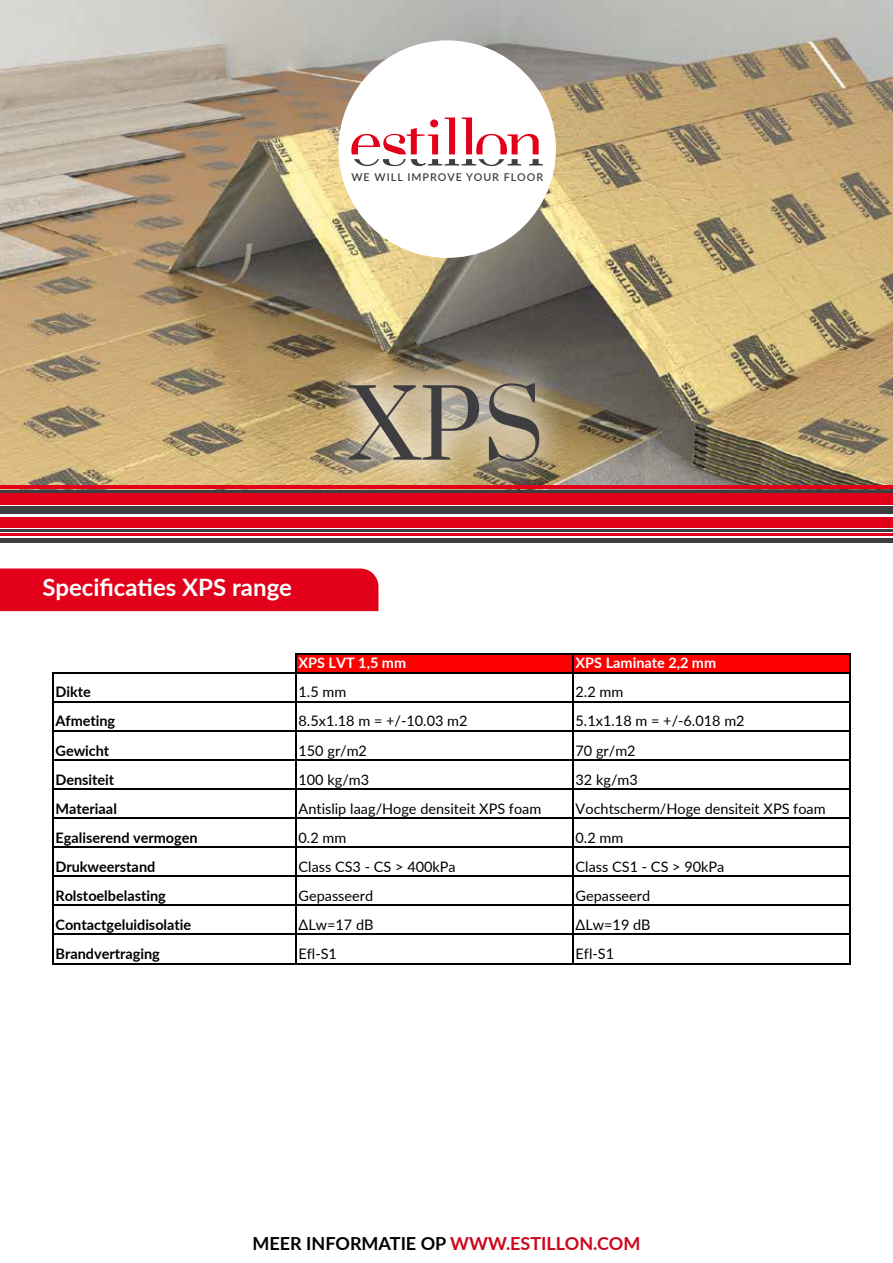
<style>
.page{position:relative;width:893px;height:1263px;background:#fff}
.page>*{position:absolute;margin:0;border:0;box-sizing:border-box;transform-origin:0 0}
.t1{font:93px "Prata";color:#3e3d40}
.t2{font:700 24px "Lato";color:#fff}
.t3{font:700 18px "Lato";color:#000}
.t4{font:14.4px "Lato";color:#000}
.t5{font:700 14.4px "Lato";letter-spacing:-.005em;color:#000}
.t6{font:700 14.4px "Lato";color:#fff}
.t7{font:600 10.8px "Lato";letter-spacing:.095em;color:#3e3d40}
.s1{color:#cd071e}
</style>
<div class="page">
<img style="left:0;top:0;width:893px;height:491px">
<svg style="left:318px;top:352px;width:252px;height:139px;background:#b19f7f"></svg>
<div style="left:0;top:568px;width:378px;height:43px;background:#e2001a"></div>
<div style="left:0;top:538px;width:893px;height:5px;background:#3e3d40"></div>
<hr style="left:0;top:529px;width:893px;height:3px;background:#3e3d40">
<hr style="left:0;top:533px;width:893px;height:3px;background:#e2001a">
<div style="left:0;top:517px;width:893px;height:10px;background:#e2001a"></div>
<div style="left:0;top:506px;width:893px;height:8px;background:#3e3d40"></div>
<div style="left:0;top:493px;width:893px;height:12px;background:#e2001a"></div>
<hr style="left:0;top:491px;width:893px;height:2px;background:#3e3d40">
<hr style="left:0;top:486px;width:893px;height:3px;background:#e2001a">
<div style="left:338px;top:40px;width:218px;height:218px;background:#fff;border-radius:50%"></div>
<svg style="left:351px;top:117px;width:192px;height:49px"></svg>
<div style="left:296px;top:654px;width:554px;height:19px;background:#f00"></div>
<hr style="left:295px;top:654px;width:1px;height:310px;background:#000">
<hr style="left:572px;top:655px;width:1px;height:309px;background:#000">
<hr style="left:849px;top:655px;width:1px;height:309px;background:#000">
<hr style="left:52px;top:672px;width:1px;height:292px;background:#000">
<hr style="left:296px;top:654px;width:554px;height:1px;background:#000">
<hr style="left:53px;top:672px;width:797px;height:1px;background:#000">
<hr style="left:53px;top:701px;width:797px;height:1px;background:#000">
<hr style="left:53px;top:730px;width:797px;height:1px;background:#000">
<hr style="left:53px;top:759px;width:797px;height:1px;background:#000">
<hr style="left:53px;top:788px;width:797px;height:1px;background:#000">
<hr style="left:53px;top:817px;width:797px;height:2px;background:#000">
<hr style="left:53px;top:846px;width:797px;height:2px;background:#000">
<hr style="left:53px;top:876px;width:797px;height:1px;background:#000">
<hr style="left:53px;top:905px;width:797px;height:1px;background:#000">
<hr style="left:53px;top:934px;width:797px;height:1px;background:#000">
<hr style="left:53px;top:963px;width:797px;height:1px;background:#000">
<p class="t7" style="left:351px;top:171px;width:193px">WE WILL IMPROVE YOUR FLOOR</p>
<h2 class="t2" style="left:43px;top:569px;width:251px">Specificaties XPS range</h2>
<h1 class="t1" style="left:348px;top:373px;width:198px">XPS</h1>
<p class="t6" style="left:298px;top:657px;width:109px">XPS LVT 1,5 mm</p>
<p class="t6" style="left:576px;top:657px;width:142px">XPS Laminate 2,2 mm</p>
<p class="t5" style="left:55px;top:687px;width:37px">Dikte</p>
<p class="t4" style="left:298px;top:687px;width:49px">1.5 mm</p>
<p class="t4" style="left:576px;top:687px;width:49px">2.2 mm</p>
<p class="t5" style="left:55px;top:716px;width:61px">Afmeting</p>
<p class="t4" style="left:298px;top:716px;width:171px">8.5x1.18 m = +/-10.03 m2</p>
<p class="t4" style="left:576px;top:716px;width:171px">5.1x1.18 m = +/-6.018 m2</p>
<p class="t5" style="left:55px;top:745px;width:55px">Gewicht</p>
<p class="t4" style="left:298px;top:745px;width:70px">150 gr/m2</p>
<p class="t4" style="left:576px;top:745px;width:62px">70 gr/m2</p>
<p class="t5" style="left:55px;top:774px;width:60px">Densiteit</p>
<p class="t4" style="left:298px;top:774px;width:72px">100 kg/m3</p>
<p class="t4" style="left:576px;top:774px;width:64px">32 kg/m3</p>
<p class="t5" style="left:55px;top:803px;width:63px">Materiaal</p>
<p class="t4" style="left:298px;top:803px;width:244px">Antislip laag/Hoge densiteit XPS foam</p>
<p class="t4" style="left:576px;top:803px;width:252px">Vochtscherm/Hoge densiteit XPS foam</p>
<p class="t5" style="left:55px;top:832px;width:144px">Egaliserend vermogen</p>
<p class="t4" style="left:298px;top:832px;width:49px">0.2 mm</p>
<p class="t4" style="left:576px;top:832px;width:49px">0.2 mm</p>
<p class="t5" style="left:55px;top:861px;width:101px">Drukweerstand</p>
<p class="t4" style="left:298px;top:861px;width:159px">Class CS3 - CS &gt; 400kPa</p>
<p class="t4" style="left:576px;top:861px;width:150px">Class CS1 - CS &gt; 90kPa</p>
<p class="t5" style="left:55px;top:890px;width:112px">Rolstoelbelasting</p>
<p class="t4" style="left:298px;top:890px;width:76px">Gepasseerd</p>
<p class="t4" style="left:576px;top:890px;width:76px">Gepasseerd</p>
<p class="t5" style="left:55px;top:919px;width:137px">Contactgeluidisolatie</p>
<p class="t4" style="left:298px;top:914px;width:77px">ΔLw=17 dB</p>
<p class="t4" style="left:576px;top:914px;width:77px">ΔLw=19 dB</p>
<p class="t5" style="left:55px;top:948px;width:106px">Brandvertraging</p>
<p class="t4" style="left:298px;top:948px;width:40px">Efl-S1</p>
<p class="t4" style="left:576px;top:948px;width:40px">Efl-S1</p>
<p class="t3" style="left:253px;top:1237px;width:389px">MEER INFORMATIE OP <span class="s1">WWW.ESTILLON.COM</span></p>
</div>
